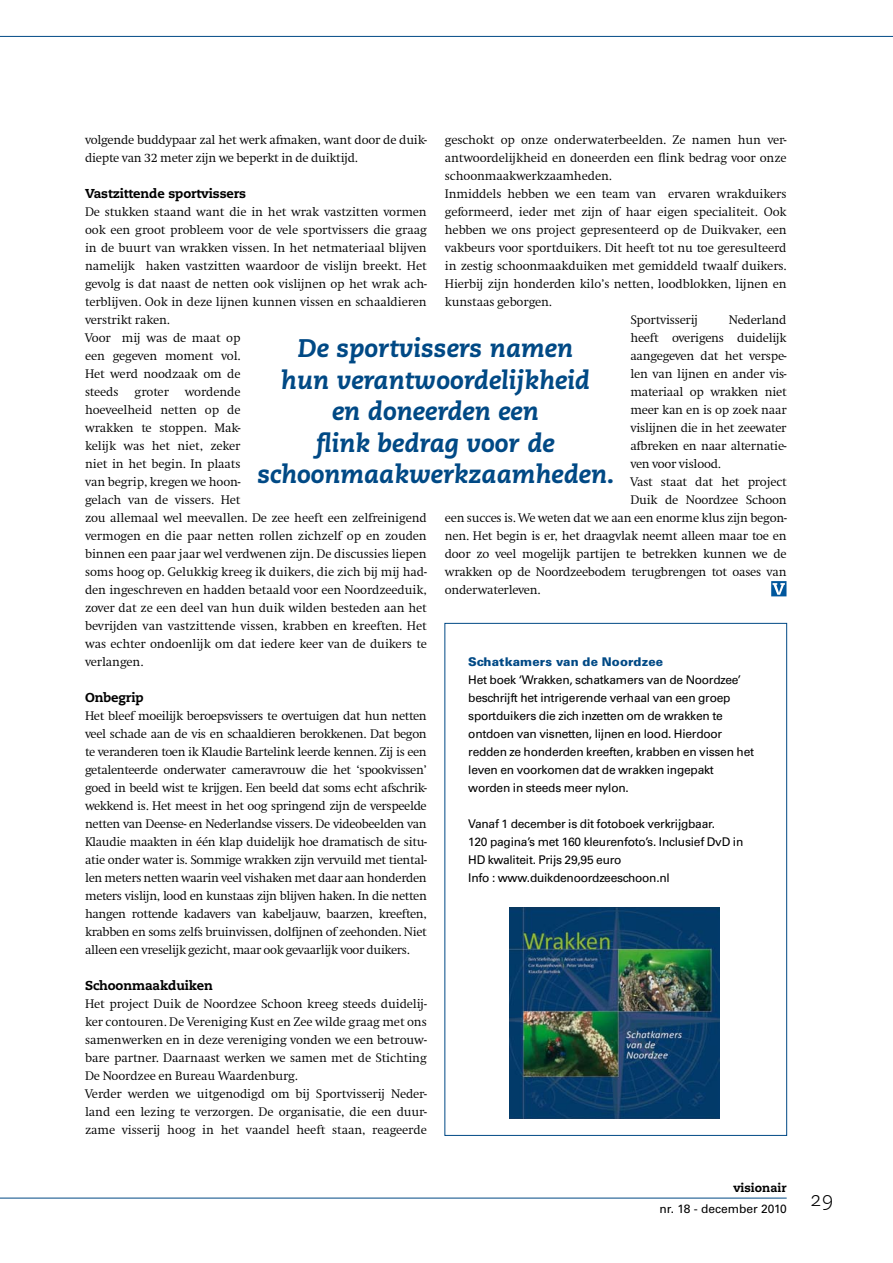
<style>
.page{position:relative;width:893px;height:1263px;background:#fff}
.page>*{position:absolute;margin:0;border:0;box-sizing:border-box;transform-origin:0 0}
.t1{font:25.5px/31.5px "Caecilia Heavy Italic Os F";color:#004985;text-align:center}
.t2{font:21px "Caecilia Light Os F";color:#000}
.t3{font:300 12.9px/18px "Swift";letter-spacing:-.01em;color:#000}
.t4{font:12.9px "Caecilia Heavy Os F";letter-spacing:-.01em;color:#000}
.t5{font:12px/18px "Univers";letter-spacing:-.02em;color:#000}
.t6{font:900 12px "Univers";letter-spacing:.01em;color:#004985}
.t7{font:12px "Univers";color:#000}
.t8{font:12px "Caecilia Heavy Os F";color:#000}
</style>
<div class="page">
<div style="left:771px;top:581px;width:15px;height:15px;background:#00579d"></div>
<svg style="left:772px;top:583px;width:13px;height:12px"></svg>
<hr style="left:0;top:1198px;width:787px;height:1px;background:#004985">
<hr style="left:0;top:36px;width:893px;height:1px;background:#004985">
<img style="left:509px;top:907px;width:210px;height:211px">
<p class="t3" style="left:445px;top:131px;width:343px">geschokt op onze onderwaterbeelden. Ze namen hun ver-</p>
<p class="t3" style="left:445px;top:149px;width:343px">antwoordelijkheid en doneerden een flink bedrag voor onze</p>
<p class="t3" style="left:445px;top:167px;width:168px">schoonmaakwerkzaamheden.</p>
<p class="t3" style="left:445px;top:185px;width:343px">Inmiddels hebben we een team van ervaren wrakduikers</p>
<p class="t3" style="left:445px;top:203px;width:343px">geformeerd, ieder met zijn of haar eigen specialiteit. Ook</p>
<p class="t3" style="left:445px;top:221px;width:343px">hebben we ons project gepresenteerd op de Duikvaker, een</p>
<p class="t3" style="left:445px;top:239px;width:343px">vakbeurs voor sportduikers. Dit heeft tot nu toe geresulteerd</p>
<p class="t3" style="left:445px;top:257px;width:343px">in zestig schoonmaakduiken met gemiddeld twaalf duikers.</p>
<p class="t3" style="left:445px;top:275px;width:343px">Hierbij zijn honderden kilo’s netten, loodblokken, lijnen en</p>
<p class="t3" style="left:445px;top:293px;width:109px">kunstaas geborgen.</p>
<p class="t3" style="left:630px;top:311px;width:69px">Sportvisserij</p>
<p class="t3" style="left:729px;top:311px;width:59px">Nederland</p>
<p class="t3" style="left:630px;top:329px;width:158px">heeft overigens duidelijk</p>
<p class="t3" style="left:630px;top:347px;width:158px">aangegeven dat het verspe-</p>
<p class="t3" style="left:630px;top:365px;width:158px">len van lijnen en ander vis-</p>
<p class="t3" style="left:630px;top:383px;width:158px">materiaal op wrakken niet</p>
<p class="t3" style="left:630px;top:401px;width:158px">meer kan en is op zoek naar</p>
<p class="t3" style="left:630px;top:419px;width:158px">vislijnen die in het zeewater</p>
<p class="t3" style="left:630px;top:437px;width:158px">afbreken en naar alternatie-</p>
<p class="t3" style="left:630px;top:455px;width:92px">ven voor vislood.</p>
<p class="t3" style="left:630px;top:473px;width:158px">Vast staat dat het project</p>
<p class="t3" style="left:630px;top:491px;width:158px">Duik de Noordzee Schoon</p>
<p class="t3" style="left:445px;top:509px;width:343px">een succes is. We weten dat we aan een enorme klus zijn begon-</p>
<p class="t3" style="left:445px;top:527px;width:343px">nen. Het begin is er, het draagvlak neemt alleen maar toe en</p>
<p class="t3" style="left:445px;top:545px;width:343px">door zo veel mogelijk partijen te betrekken kunnen we de</p>
<p class="t3" style="left:445px;top:563px;width:343px">wrakken op de Noordzeebodem terugbrengen tot oases van</p>
<p class="t3" style="left:445px;top:581px;width:97px">onderwaterleven.</p>
<p class="t3" style="left:85px;top:131px;width:343px">volgende buddypaar zal het werk afmaken, want door de duik&shy;diepte van 32 meter zijn we beperkt in de duiktijd.</p>
<p class="t4" style="left:85px;top:185px;width:162px">Vastzittende sportvissers</p>
<p class="t3" style="left:85px;top:203px;width:343px">De stukken staand want die in het wrak vastzitten vormen ook een groot probleem voor de vele sportvissers die graag in de buurt van wrakken vissen. In het netmateriaal blijven namelijk haken vastzitten waardoor de vislijn breekt. Het gevolg is dat naast de netten ook vislijnen op het wrak ach&shy;terblijven. Ook in deze lijnen kunnen vissen en schaaldieren verstrikt raken.<br>Voor mij was de maat op<br>een gegeven moment vol.<br>Het werd noodzaak om de<br>steeds groter wordende<br>hoeveelheid netten op de<br>wrakken te stoppen. Mak-<br>kelijk was het niet, zeker<br>niet in het begin. In plaats<br>van begrip, kregen we hoon-<br>gelach van de vissers. Het<br>zou allemaal wel meevallen. De zee heeft een zelfreinigend vermogen en die paar netten rollen zichzelf op en zouden binnen een paar jaar wel verdwenen zijn. De discussies liepen soms hoog op. Gelukkig kreeg ik duikers, die zich bij mij had&shy;den ingeschreven en hadden betaald voor een Noordzeeduik, zover dat ze een deel van hun duik wilden besteden aan het bevrijden van vastzittende vissen, krabben en kreeften. Het was echter ondoenlijk om dat iedere keer van de duikers te verlangen.</p>
<p class="t4" style="left:85px;top:689px;width:60px">Onbegrip</p>
<p class="t3" style="left:85px;top:707px;width:343px;text-align:justify">Het bleef moeilijk beroepsvissers te overtuigen dat hun netten veel schade aan de vis en schaaldieren berokkenen. Dat begon te veranderen toen ik Klaudie Bartelink leerde kennen. Zij is een getalenteerde onderwater cameravrouw die het ‘spookvissen’ goed in beeld wist te krijgen. Een beeld dat soms echt afschrik&shy;wekkend is. Het meest in het oog springend zijn de verspeelde netten van Deense- en Nederlandse vissers. De videobeelden van Klaudie maakten in één klap duidelijk hoe dramatisch de situ&shy;atie onder water is. Sommige wrakken zijn vervuild met tiental&shy;len meters netten waarin veel vishaken met daar aan honderden meters vislijn, lood en kunstaas zijn blijven haken. In die netten hangen rottende kadavers van kabeljauw, baarzen, kreeften, krabben en soms zelfs bruinvissen, dolfijnen of zeehonden. Niet alleen een vreselijk gezicht, maar ook gevaarlijk voor duikers.</p>
<p class="t4" style="left:85px;top:977px;width:130px">Schoonmaakduiken</p>
<p class="t3" style="left:85px;top:995px;width:343px">Het project Duik de Noordzee Schoon kreeg steeds duidelij&shy;ker contouren. De Vereniging Kust en Zee wilde graag met ons samenwerken en in deze vereniging vonden we een betrouw&shy;bare partner. Daarnaast werken we samen met de Stichting De Noordzee en Bureau Waardenburg.<br>Verder werden we uitgenodigd om bij Sportvisserij Neder&shy;land een lezing te verzorgen. De organisatie, die een duur&shy;zame visserij hoog in het vaandel heeft staan, reageerde</p>
<h1 class="t1" style="left:257px;top:333px;width:359px">De sportvissers namen<br>hun verantwoordelijkheid<br>en doneerden een<br>flink bedrag voor de schoonmaakwerkzaamheden.</h1>
<p class="t6" style="left:468px;top:654px;width:196px">Schatkamers van de Noordzee</p>
<p class="t5" style="left:468px;top:671px;width:287px">Het boek ‘Wrakken, schatkamers van de Noordzee’ beschrijft het intrigerende verhaal van een groep sportduikers die zich inzetten om de wrakken te ontdoen van visnetten, lijnen en lood. Hierdoor redden ze honderden kreeften, krabben en vissen het leven en voorkomen dat de wrakken ingepakt worden in steeds meer nylon.</p>
<p class="t5" style="left:468px;top:815px;width:277px">Vanaf 1 december is dit fotoboek verkrijgbaar.<br>120 pagina’s met 160 kleurenfoto’s. Inclusief DvD in HD kwaliteit. Prijs 29,95 euro<br>Info : www.duikdenoordzeeschoon.nl</p>
<p class="t8" style="left:733px;top:1180px;width:55px">visionair</p>
<p class="t7" style="left:659px;top:1201px;width:129px">nr. 18 - december 2010</p>
<h2 class="t2" style="left:810px;top:1186px;width:25px">29</h2>
</div>
